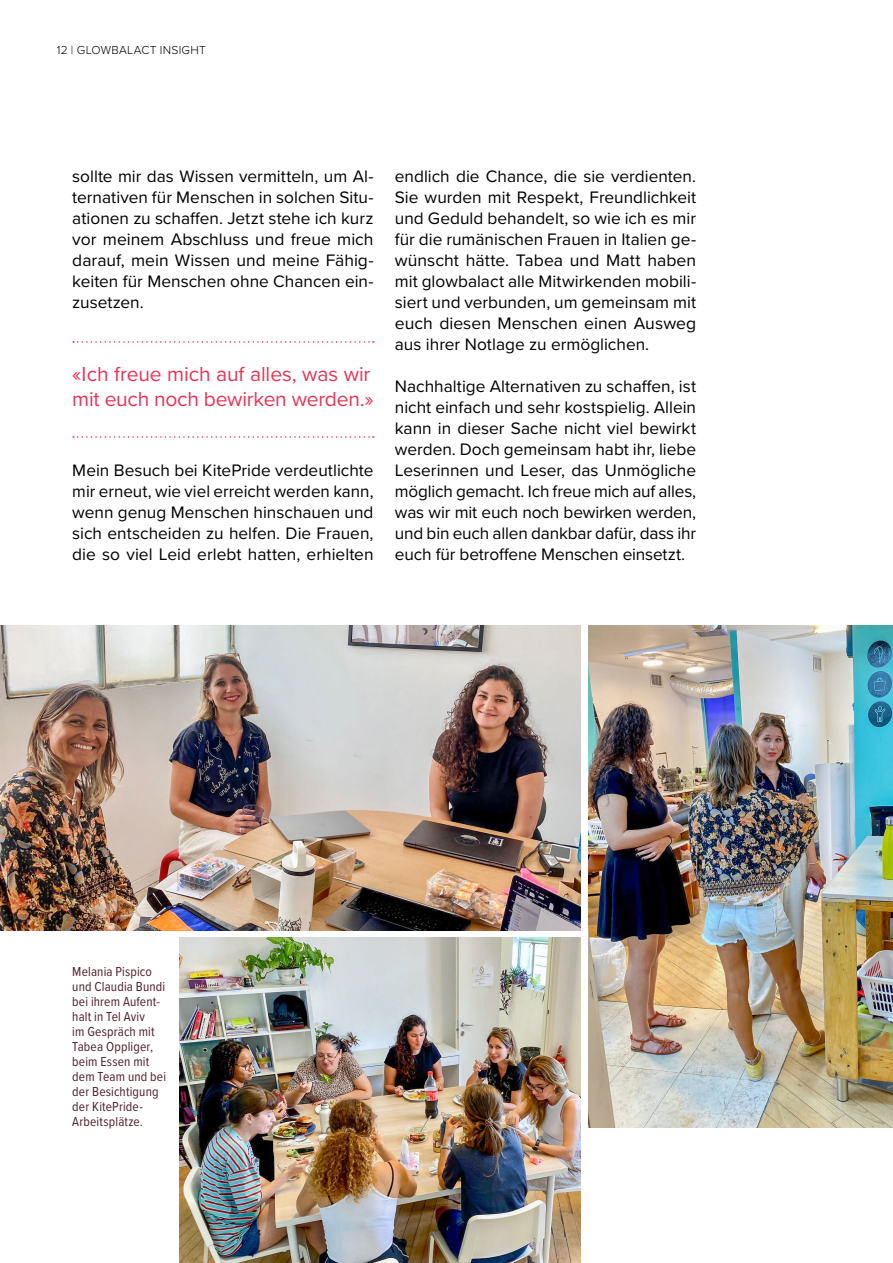
<style>
.page{position:relative;width:893px;height:1263px;background:#fff}
.page>*{position:absolute;margin:0;border:0;box-sizing:border-box;transform-origin:0 0}
.t1{font:21px/25.5px "Proxima Nova";letter-spacing:-.01em;color:#ea3356}
.t2{font:17.25px/21px "Proxima Nova";color:#000;text-align:justify}
.t3{font:13.5px/15px "Proxima Nova Cond";letter-spacing:.01em;color:#4f202b}
.t4{font:300 12px "Proxima Nova";letter-spacing:.025em;color:#000}
</style>
<div class="page">
<svg style="left:73px;top:341px;width:301px;height:2px"></svg>
<svg style="left:73px;top:436px;width:301px;height:2px"></svg>
<img style="left:0;top:625px;width:580px;height:306px">
<img style="left:180px;top:938px;width:400px;height:325px">
<img style="left:589px;top:625px;width:304px;height:502px">
<p class="t4" style="left:57px;top:41px;width:150px">12 | GLOWBALACT INSIGHT</p>
<p class="t2" style="left:72px;top:165px;width:303px">sollte mir das Wissen vermitteln, um Al&shy;ternativen für Menschen in solchen Situ&shy;ationen zu schaffen. Jetzt stehe ich kurz vor meinem Abschluss und freue mich darauf, mein Wissen und meine Fähig&shy;keiten für Menschen ohne Chancen ein&shy;zusetzen.</p>
<p class="t1" style="left:72px;top:360px;width:303px">«Ich freue mich auf alles, was wir mit euch noch bewirken werden.»</p>
<p class="t2" style="left:72px;top:459px;width:303px">Mein Besuch bei KitePride verdeutlichte mir erneut, wie viel erreicht werden kann, wenn genug Menschen hinschauen und sich entscheiden zu helfen. Die Frauen, die so viel Leid erlebt hatten, erhielten</p>
<p class="t2" style="left:395px;top:165px;width:303px">endlich die Chance, die sie verdienten.<br>Sie wurden mit Respekt, Freundlichkeit und Geduld behandelt, so wie ich es mir für die rumänischen Frauen in Italien ge&shy;wünscht hätte. Tabea und Matt haben mit glowbalact alle Mitwirkenden mobili&shy;siert und verbunden, um gemeinsam mit euch diesen Menschen einen Ausweg aus ihrer Notlage zu ermöglichen.</p>
<p class="t2" style="left:395px;top:375px;width:303px">Nachhaltige Alternativen zu schaffen, ist nicht einfach und sehr kostspielig. Allein kann in dieser Sache nicht viel bewirkt werden. Doch gemeinsam habt ihr, liebe Leserinnen und Leser, das Unmögliche möglich gemacht. Ich freue mich auf alles, was wir mit euch noch bewirken werden, und bin euch allen dankbar dafür, dass ihr euch für betroffene Menschen einsetzt.</p>
<p class="t3" style="left:72px;top:963px;width:95px">Melania Pispico und Claudia Bundi bei ihrem Aufent&shy;halt in Tel Aviv<br>im Gespräch mit<br>Tabea Oppliger, beim Essen mit dem Team und bei der Besichtigung der KitePride-<br>Arbeitsplätze.</p>
</div>
